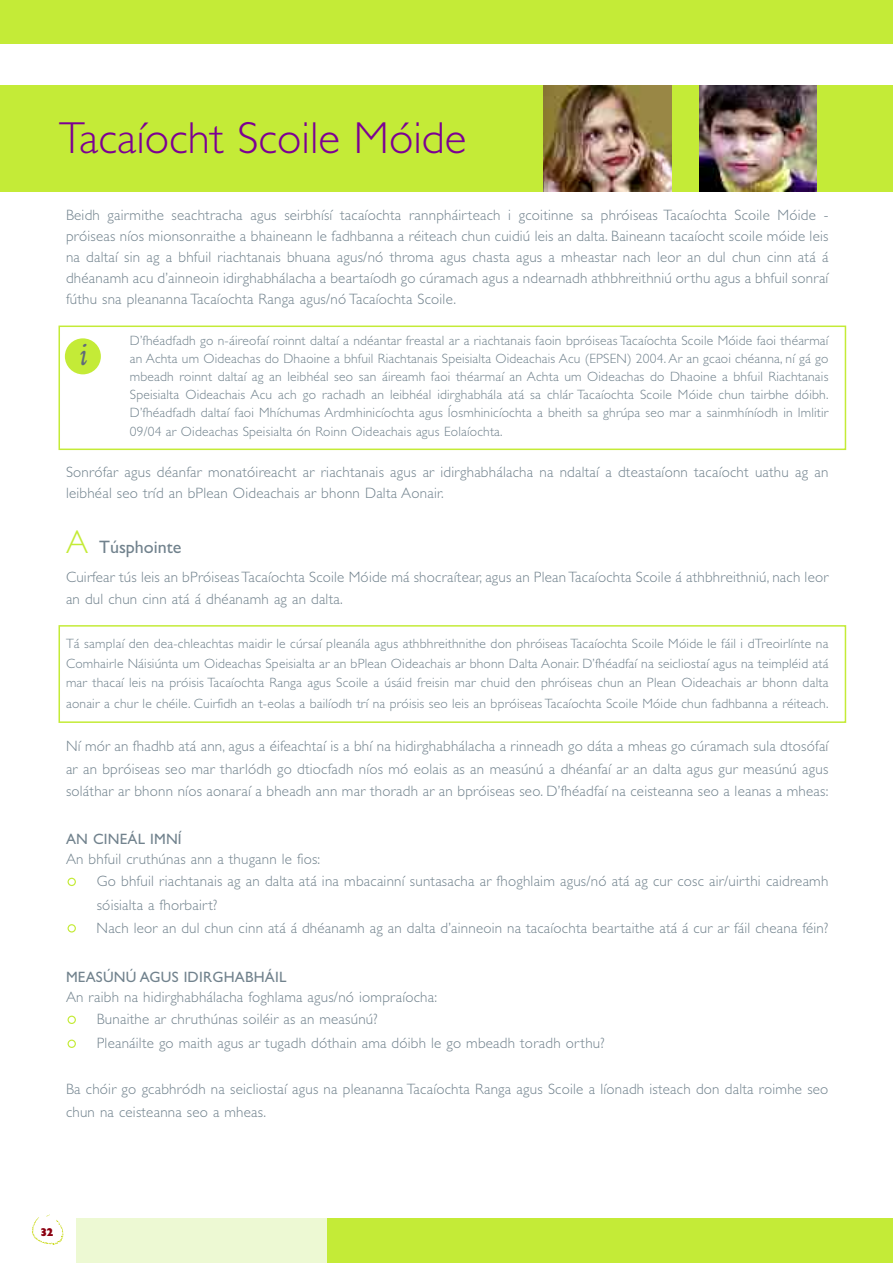
<style>
.page{position:relative;width:893px;height:1263px;background:#fff}
.page>*{position:absolute;margin:0;border:0;box-sizing:border-box;transform-origin:0 0}
.t1{font:300 45px "Gill Sans";color:#7c0093}
.t2{font:italic 31.2px "Minister T";color:#606a7a}
.t3{font:18px "Gill Sans TT";color:#71828d}
.t4{font:15px/22.5px "Gill Sans Light TT";letter-spacing:.015em;color:#71828d}
.t5{font:15px "Gill Sans TT";letter-spacing:.015em;color:#71828d}
.t6{font:13.5px/18.1px "Gill Sans Light TT";letter-spacing:.015em;color:#71828d;text-align:justify}
.t7{font:11.25px "Gill Sans Extra Bold Display";color:#8c0011}
.s1{font-family:"Gill Sans Light TT";font-size:33px;color:#c4eb37}
</style>
<div class="page">
<div style="left:58px;top:625px;width:788px;height:98px;border:2px solid #c4eb37"></div>
<div style="left:58px;top:326px;width:788px;height:124px;border:2px solid #c4eb37"></div>
<div style="left:77px;top:1219px;width:250px;height:44px;background:#edf9d3"></div>
<div style="left:0;top:0;width:893px;height:44px;background:#c4eb37"></div>
<div style="left:327px;top:1219px;width:566px;height:44px;background:#c4eb37"></div>
<svg style="left:32px;top:1214px;width:32px;height:31px"></svg>
<svg style="left:68px;top:1039px;width:8px;height:9px"></svg>
<svg style="left:68px;top:1016px;width:8px;height:8px"></svg>
<svg style="left:68px;top:924px;width:8px;height:8px"></svg>
<svg style="left:68px;top:878px;width:8px;height:8px"></svg>
<div style="left:0;top:85px;width:700px;height:106px;background:#c4eb37"></div>
<div style="left:761px;top:85px;width:132px;height:106px;background:#c4eb37"></div>
<div style="left:65px;top:338px;width:36px;height:36px;background:#c4eb37;border-radius:50%"></div>
<img style="left:700px;top:85px;width:116px;height:106px">
<img style="left:543px;top:85px;width:129px;height:106px">
<h1 class="t1" style="left:59px;top:121px;width:409px">Tacaíocht Scoile Móide</h1>
<p class="t4" style="left:66px;top:204px;width:764px;line-height:21px;text-align:justify">Beidh gairmithe seachtracha agus seirbhísí tacaíochta rannpháirteach i gcoitinne sa phróiseas Tacaíochta Scoile Móide - próiseas níos mionsonraithe a bhaineann le fadhbanna a réiteach chun cuidiú leis an dalta. Baineann tacaíocht scoile móide leis na daltaí sin ag a bhfuil riachtanais bhuana agus/nó throma agus chasta agus a mheastar nach leor an dul chun cinn atá á dhéanamh acu d’ainneoin idirghabhálacha a beartaíodh go cúramach agus a ndearnadh athbhreithniú orthu agus a bhfuil sonraí fúthu sna pleananna Tacaíochta Ranga agus/nó Tacaíochta Scoile.</p>
<p class="t6" style="left:130px;top:331px;width:700px">D’fhéadfadh go n-áireofaí roinnt daltaí a ndéantar freastal ar a riachtanais faoin bpróiseas Tacaíochta Scoile Móide faoi théarmaí an Achta um Oideachas do Dhaoine a bhfuil Riachtanais Speisialta Oideachais Acu (EPSEN) 2004. Ar an gcaoi chéanna, ní gá go mbeadh roinnt daltaí ag an leibhéal seo san áireamh faoi théarmaí an Achta um Oideachas do Dhaoine a bhfuil Riachtanais Speisialta Oideachais Acu ach go rachadh an leibhéal idirghabhála atá sa chlár Tacaíochta Scoile Móide chun tairbhe dóibh.<br>D’fhéadfadh daltaí faoi Mhíchumas Ardmhinicíochta agus Íosmhinicíochta a bheith sa ghrúpa seo mar a sainmhíníodh in Imlitir 09/04 ar Oideachas Speisialta ón Roinn Oideachais agus Eolaíochta.</p>
<p class="t4" style="left:66px;top:461px;width:764px;line-height:21px">Sonrófar agus déanfar monatóireacht ar riachtanais agus ar idirghabhálacha na ndaltaí a dteastaíonn tacaíocht uathu ag an leibhéal seo tríd an bPlean Oideachais ar bhonn Dalta Aonair.</p>
<p class="t3" style="left:66px;top:537px;width:117px"><span class="s1">A</span> Túsphointe</p>
<p class="t4" style="left:66px;top:565px;width:764px">Cuirfear tús leis an bPróiseasTacaíochta Scoile Móide má shocraítear, agus an PleanTacaíochta Scoile á athbhreithniú, nach leor an dul chun cinn atá á dhéanamh ag an dalta.</p>
<p class="t6" style="left:66px;top:633px;width:764px;line-height:19.8px">Tá samplaí den dea-chleachtas maidir le cúrsaí pleanála agus athbhreithnithe don phróiseas Tacaíochta Scoile Móide le fáil i dTreoirlínte na Comhairle Náisiúnta um Oideachas Speisialta ar an bPlean Oideachais ar bhonn Dalta Aonair. D’fhéadfaí na seicliostaí agus na teimpléid atá mar thacaí leis na próisis Tacaíochta Ranga agus Scoile a úsáid freisin mar chuid den phróiseas chun an Plean Oideachais ar bhonn dalta aonair a chur le chéile. Cuirfidh an t-eolas a bailíodh trí na próisis seo leis an bpróiseas Tacaíochta Scoile Móide chun fadhbanna a réiteach.</p>
<p class="t4" style="left:66px;top:735px;width:764px;text-align:justify">Ní mór an fhadhb atá ann, agus a éifeachtaí is a bhí na hidirghabhálacha a rinneadh go dáta a mheas go cúramach sula dtosófaí ar an bpróiseas seo mar tharlódh go dtiocfadh níos mó eolais as an measúnú a dhéanfaí ar an dalta agus gur measúnú agus soláthar ar bhonn níos aonaraí a bheadh ann mar thoradh ar an bpróiseas seo. D’fhéadfaí na ceisteanna seo a leanas a mheas:</p>
<p class="t5" style="left:66px;top:830px;width:117px">AN CINEÁL IMNÍ</p>
<p class="t4" style="left:97px;top:847px;width:733px;text-indent:-31px">An bhfuil cruthúnas ann a thugann le fios:<br>Go bhfuil riachtanais ag an dalta atá ina mbacainní suntasacha ar fhoghlaim agus/nó atá ag cur cosc air/uirthi caidreamh</p>
<p class="t4" style="left:97px;top:894px;width:733px">sóisialta a fhorbairt?<br>Nach leor an dul chun cinn atá á dhéanamh ag an dalta d’ainneoin na tacaíochta beartaithe atá á cur ar fáil cheana féin?</p>
<p class="t5" style="left:66px;top:968px;width:222px">MEASÚNÚ AGUS IDIRGHABHÁIL</p>
<p class="t4" style="left:97px;top:985px;width:342px;text-indent:-31px">An raibh na hidirghabhálacha foghlama agus/nó iompraíocha:<br>Bunaithe ar chruthúnas soiléir as an measúnú?</p>
<p class="t4" style="left:97px;top:1031px;width:509px">Pleanáilte go maith agus ar tugadh dóthain ama dóibh le go mbeadh toradh orthu?</p>
<p class="t4" style="left:66px;top:1078px;width:764px">Ba chóir go gcabhródh na seicliostaí agus na pleananna Tacaíochta Ranga agus Scoile a líonadh isteach don dalta roimhe seo chun na ceisteanna seo a mheas.</p>
<h2 class="t2" style="left:80px;top:336px;width:10px">i</h2>
<p class="t7" style="left:41px;top:1228px;width:14px">32</p>
</div>
